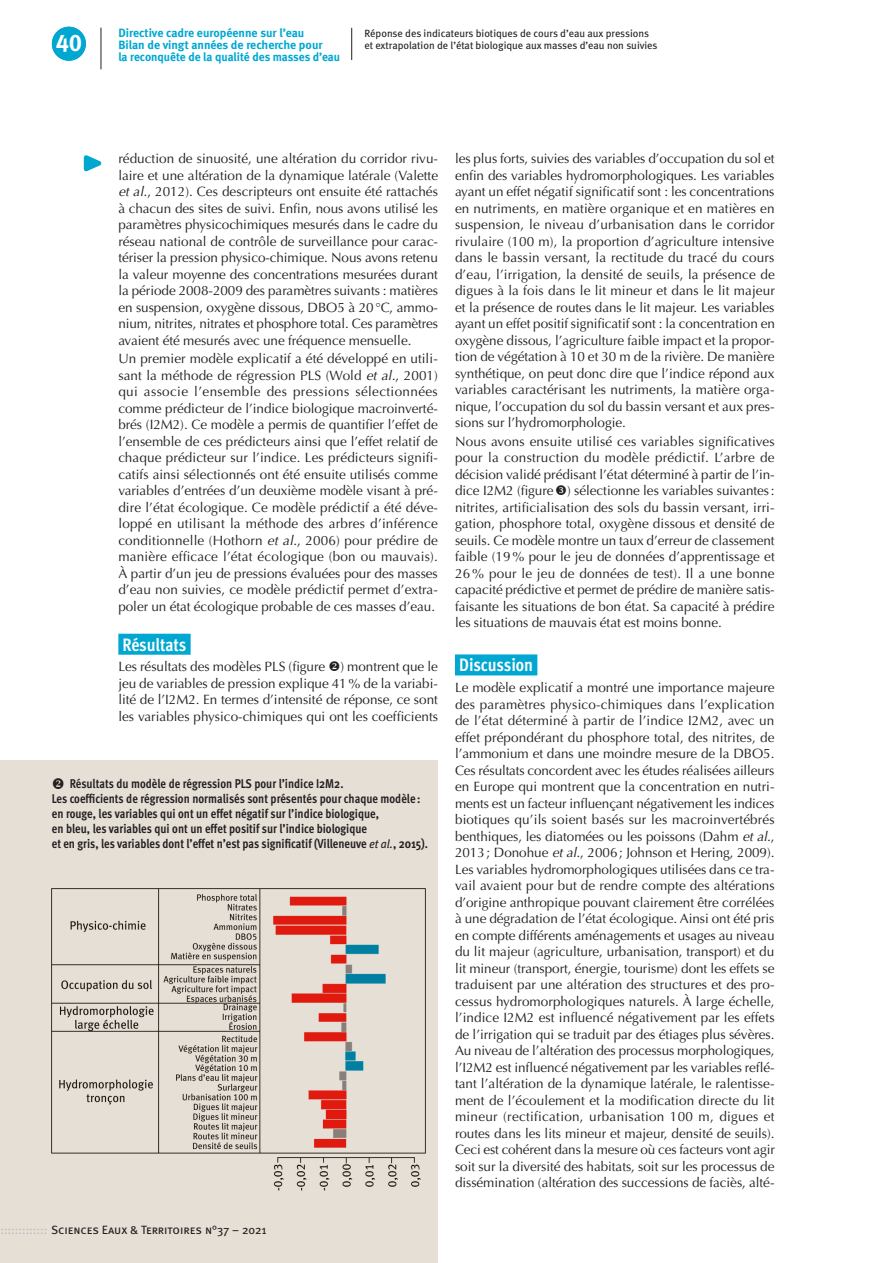
<style>
.page{position:relative;width:893px;height:1263px;background:#fff}
.page>*{position:absolute;margin:0;border:0;box-sizing:border-box;transform-origin:0 0}
.t1{font:24px "Meta Bold Caps Expert";color:#fff}
.t2{font:21px "Meta Bold Caps Expert";color:#fff}
.H1_bleu{font:700 18px "Meta Cond OT";letter-spacing:-.005em;color:#fff}
.t3{font:13.5px/16.5px "Optima";letter-spacing:-.005em;color:#231f20;text-align:justify}
.titre_figure{font:700 12.75px/15px "Meta Cond OT";color:#231f20}
.t4{font:700 12px/12px "Meta";color:#00a7d1}
.t5{font:12px "Meta Book Caps";letter-spacing:-.005em;color:#231f20}
.roulette_article{font:10.5px/12px "Meta Book LF";color:#231f20}
.s1{font-style:italic}
.s2{font-family:"Meta Book LF";font-weight:400;font-style:italic;font-size:12px}
.s3{color:#bcbdc0}
</style>
<div class="page">
<svg style="left:83px;top:155px;width:19px;height:17px"></svg>
<hr style="left:351px;top:28px;width:1px;height:32px;background:#231f20">
<div style="left:118px;top:634px;width:73px;height:21px;background:#00a7d1"></div>
<div style="left:0;top:761px;width:438px;height:502px;background:#e5dfd6"></div>
<div style="left:455px;top:654px;width:82px;height:21px;background:#00a7d1"></div>
<img style="left:51px;top:889px;width:375px;height:302px">
<hr style="left:101px;top:28px;width:1px;height:41px;background:#231f20">
<div style="left:52px;top:27px;width:34px;height:34px;background:#00a7d1;border-radius:50%"></div>
<h2 class="t2" style="left:57px;top:31px;width:25px">40</h2>
<p class="t4" style="left:118px;top:26px;width:223px">Directive cadre européenne sur l’eau<br>Bilan de vingt années de recherche pour<br>la reconquête de la qualité des masses d’eau</p>
<h1 class="t1" style="left:56px;top:28px;width:28px">40</h1>
<p class="roulette_article" style="left:364px;top:27px;width:295px">Réponse des indicateurs biotiques de cours d’eau aux pressions et extrapolation de l’état biologique aux masses d’eau non suivies</p>
<p class="t3" style="left:118px;top:151px;width:321px">réduction de sinuosité, une altération du corridor rivu&shy;laire et une altération de la dynamique latérale (Valette <span class="s1">et al.</span>, 2012). Ces descripteurs ont ensuite été rattachés à chacun des sites de suivi. Enfin, nous avons utilisé les paramètres physicochimiques mesurés dans le cadre du réseau national de contrôle de surveillance pour carac&shy;tériser la pression physico-chimique. Nous avons retenu la valeur moyenne des concentrations mesurées durant la période 2008-2009 des paramètres suivants : matières en suspension, oxygène dissous, DBO5 à 20°C, ammo&shy;nium, nitrites, nitrates et phosphore total. Ces paramètres avaient été mesurés avec une fréquence mensuelle.</p>
<p class="t3" style="left:118px;top:351px;width:321px">Un premier modèle explicatif a été développé en utili&shy;sant la méthode de régression PLS (Wold <span class="s1">et al.</span>, 2001) qui associe l’ensemble des pressions sélectionnées comme prédicteur de l’indice biologique macroinverté&shy;brés (I2M2). Ce modèle a permis de quantifier l’effet de l’ensemble de ces prédicteurs ainsi que l’effet relatif de chaque prédicteur sur l’indice. Les prédicteurs signifi&shy;catifs ainsi sélectionnés ont été ensuite utilisés comme variables d’entrées d’un deuxième modèle visant à pré&shy;dire l’état écologique. Ce modèle prédictif a été déve&shy;loppé en utilisant la méthode des arbres d’inférence conditionnelle (Hothorn <span class="s1">et al</span>., 2006) pour prédire de manière efficace l’état écologique (bon ou mauvais).<br>À partir d’un jeu de pressions évaluées pour des masses d’eau non suivies, ce modèle prédictif permet d’extra&shy;poler un état écologique probable de ces masses d’eau.</p>
<p class="H1_bleu" style="left:123px;top:633px;width:65px">Résultats</p>
<p class="t3" style="left:118px;top:659px;width:321px">Les résultats des modèles PLS (figure ❖) montrent que le jeu de variables de pression explique 41% de la variabi&shy;lité de l’I2M2. En termes d’intensité de réponse, ce sont les variables physico-chimiques qui ont les coefficients</p>
<p class="titre_figure" style="left:52px;top:776px;width:377px">❖ Résultats du modèle de régression PLS pour l’indice I2M2.<br>Les coefficients de régression normalisés sont présentés pour chaque modèle : en rouge, les variables qui ont un effet négatif sur l’indice biologique,<br>en bleu, les variables qui ont un effet positif sur l’indice biologique<br>et en gris, les variables dont l’effet n’est pas significatif (Villeneuve <span class="s2">et al.</span>, 2015).</p>
<p class="t5" style="left:0;top:1223px;width:268px"><span class="s3">:::::::::::::</span> Sciences Eaux &amp; Territoires n°37 – 2021</p>
<p class="t3" style="left:455px;top:151px;width:321px">les plus forts, suivies des variables d’occupation du sol et enfin des variables hydromorphologiques. Les variables ayant un effet négatif significatif sont : les concentrations en nutriments, en matière organique et en matières en suspension, le niveau d’urbanisation dans le corridor rivulaire (100 m), la proportion d’agriculture intensive dans le bassin versant, la rectitude du tracé du cours d’eau, l’irrigation, la densité de seuils, la présence de digues à la fois dans le lit mineur et dans le lit majeur et la présence de routes dans le lit majeur. Les variables ayant un effet positif significatif sont : la concentration en oxygène dissous, l’agriculture faible impact et la propor&shy;tion de végétation à 10 et 30 m de la rivière. De manière synthétique, on peut donc dire que l’indice répond aux variables caractérisant les nutriments, la matière orga&shy;nique, l’occupation du sol du bassin versant et aux pres&shy;sions sur l’hydromorphologie.</p>
<p class="t3" style="left:455px;top:433px;width:321px">Nous avons ensuite utilisé ces variables significatives pour la construction du modèle prédictif. L’arbre de décision validé prédisant l’état déterminé à partir de l’in&shy;dice I2M2 (figure ) sélectionne les variables suivantes: nitrites, artificialisation des sols du bassin versant, irri&shy;gation, phosphore total, oxygène dissous et densité de seuils. Ce modèle montre un taux d’erreur de classement faible (19% pour le jeu de données d’apprentissage et 26 % pour le jeu de données de test). Il a une bonne capacité prédictive et permet de prédire de manière satis&shy;faisante les situations de bon état. Sa capacité à prédire les situations de mauvais état est moins bonne.</p>
<p class="H1_bleu" style="left:459px;top:654px;width:75px">Discussion</p>
<p class="t3" style="left:455px;top:680px;width:321px">Le modèle explicatif a montré une importance majeure des paramètres physico-chimiques dans l’explication de l’état déterminé à partir de l’indice I2M2, avec un effet prépondérant du phosphore total, des nitrites, de l’ammonium et dans une moindre mesure de la DBO5.<br>Ces résultats concordent avec les études réalisées ailleurs en Europe qui montrent que la concentration en nutri&shy;ments est un facteur influençant négativement les indices biotiques qu’ils soient basés sur les macroinvertébrés benthiques, les diatomées ou les poissons (Dahm <span class="s1">et al.</span>, 2013; Donohue <span class="s1">et al.</span>, 2006; Johnson et Hering, 2009).<br>Les variables hydromorphologiques utilisées dans ce tra&shy;vail avaient pour but de rendre compte des altérations d’origine anthropique pouvant clairement être corrélées à une dégradation de l’état écologique. Ainsi ont été pris en compte différents aménagements et usages au niveau du lit majeur (agriculture, urbanisation, transport) et du lit mineur (transport, énergie, tourisme) dont les effets se traduisent par une altération des structures et des pro&shy;cessus hydromorphologiques naturels. À large échelle, l’indice I2M2 est influencé négativement par les effets de l’irrigation qui se traduit par des étiages plus sévères.<br>Au niveau de l’altération des processus morphologiques, l’I2M2 est influencé négativement par les variables reflé&shy;tant l’altération de la dynamique latérale, le ralentisse&shy;ment de l’écoulement et la modification directe du lit mineur (rectification, urbanisation 100 m, digues et routes dans les lits mineur et majeur, densité de seuils).<br>Ceci est cohérent dans la mesure où ces facteurs vont agir soit sur la diversité des habitats, soit sur les processus de dissémination (altération des successions de faciès, alté-</p>
</div>
